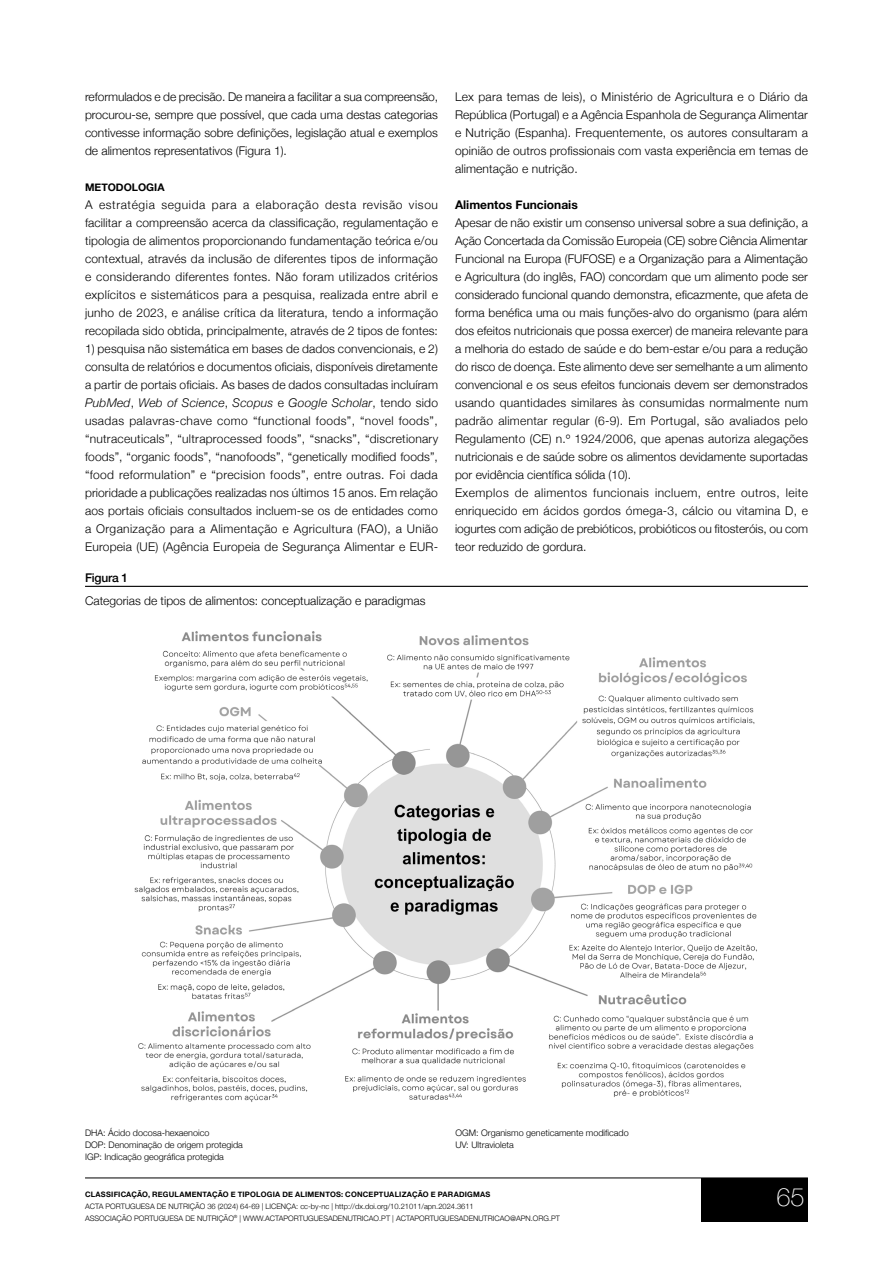
<style>
.page{position:relative;width:893px;height:1263px;background:#fff}
.page>*{position:absolute;margin:0;border:0;box-sizing:border-box;transform-origin:0 0}
.t1{font:100 25.35px "Helvetica Neue";color:#fff}
.t2{font:300 12px/18px "Helvetica Neue";color:#000;text-align:justify}
.t3{font:700 12px "Helvetica Neue";color:#000}
.t4{font:500 12px "Helvetica Neue";letter-spacing:-.02em;color:#000}
.t5{font:700 10.5px "Helvetica Neue";color:#000}
.t6{font:300 9px/12px "Helvetica Neue";color:#000}
.t7{font:300 7.5px/12px "Helvetica Neue";color:#000}
.t8{font:700 7.5px "Helvetica Neue";letter-spacing:.025em;color:#000}
.s1{font-style:italic}
</style>
<div class="page">
<div style="left:702px;top:1178px;width:106px;height:43px;background:#000"></div>
<hr style="left:85px;top:1177px;width:723px;height:1px;background:#000">
<hr style="left:85px;top:586px;width:723px;height:1px;background:#000">
<img style="left:134px;top:631px;width:623px;height:471px">
<p class="t2" style="left:85px;top:87px;width:355px">reformulados e de precisão. De maneira a facilitar a sua compreensão, procurou-se, sempre que possível, que cada uma destas categorias contivesse informação sobre definições, legislação atual e exemplos de alimentos representativos (Figura 1).</p>
<p class="t5" style="left:85px;top:179px;width:81px">METODOLOGIA</p>
<p class="t2" style="left:85px;top:195px;width:355px">A estratégia seguida para a elaboração desta revisão visou facilitar a compreensão acerca da classificação, regulamentação e tipologia de alimentos proporcionando fundamentação teórica e/ou contextual, através da inclusão de diferentes tipos de informação e considerando diferentes fontes. Não foram utilizados critérios explícitos e sistemáticos para a pesquisa, realizada entre abril e junho de 2023, e análise crítica da literatura, tendo a informação recopilada sido obtida, principalmente, através de 2 tipos de fontes:</p>
<p class="t2" style="left:85px;top:339px;width:355px">1) pesquisa não sistemática em bases de dados convencionais, e 2) consulta de relatórios e documentos oficiais, disponíveis diretamente a partir de portais oficiais. As bases de dados consultadas incluíram <span class="s1">PubMed</span>, <span class="s1">Web of Science</span>, <span class="s1">Scopus</span> e <span class="s1">Google Scholar</span>, tendo sido usadas palavras-chave como “functional foods”, “novel foods”, “nutraceuticals”, “ultraprocessed foods”, “snacks”, “discretionary foods”, “organic foods”, “nanofoods”, “genetically modified foods”, “food reformulation” e “precision foods”, entre outras. Foi dada prioridade a publicações realizadas nos últimos 15 anos. Em relação aos portais oficiais consultados incluem-se os de entidades como a Organização para a Alimentação e Agricultura (FAO), a União Europeia (UE) (Agência Europeia de Segurança Alimentar e EUR-</p>
<p class="t4" style="left:85px;top:568px;width:45px">Figura 1</p>
<p class="t2" style="left:85px;top:590px;width:342px">Categorias de tipos de alimentos: conceptualização e paradigmas</p>
<p class="t2" style="left:455px;top:87px;width:354px">Lex para temas de leis), o Ministério de Agricultura e o Diário da República (Portugal) e a Agência Espanhola de Segurança Alimentar e Nutrição (Espanha). Frequentemente, os autores consultaram a opinião de outros profissionais com vasta experiência em temas de alimentação e nutrição.</p>
<p class="t3" style="left:455px;top:195px;width:124px">Alimentos Funcionais</p>
<p class="t2" style="left:455px;top:213px;width:355px;text-align:left">Apesar de não existir um consenso universal sobre a sua definição, a Ação Concertada da Comissão Europeia (CE) sobre Ciência Alimentar Funcional na Europa (FUFOSE) e a Organização para a Alimentação e Agricultura (do inglês, FAO) concordam que um alimento pode ser considerado funcional quando demonstra, eficazmente, que afeta de forma benéfica uma ou mais funções-alvo do organismo (para além dos efeitos nutricionais que possa exercer) de maneira relevante para a melhoria do estado de saúde e do bem-estar e/ou para a redução do risco de doença. Este alimento deve ser semelhante a um alimento convencional e os seus efeitos funcionais devem ser demonstrados usando quantidades similares às consumidas normalmente num padrão alimentar regular (6-9). Em Portugal, são avaliados pelo Regulamento (CE) n.º 1924/2006, que apenas autoriza alegações nutricionais e de saúde sobre os alimentos devidamente suportadas por evidência científica sólida (10).<br>Exemplos de alimentos funcionais incluem, entre outros, leite enriquecido em ácidos gordos ómega-3, cálcio ou vitamina D, e iogurtes com adição de prebióticos, probióticos ou fitosteróis, ou com teor reduzido de gordura.</p>
<p class="t6" style="left:85px;top:1126px;width:159px">DHA: Ácido docosa-hexaenoico<br>DOP: Denominação de origem protegida<br>IGP: Indicação geográfica protegida</p>
<p class="t6" style="left:455px;top:1126px;width:175px">OGM: Organismo geneticamente modificado<br>UV: Ultravioleta</p>
<p class="t8" style="left:85px;top:1188px;width:407px">CLASSIFICAÇÃO, REGULAMENTAÇÃO E TIPOLOGIA DE ALIMENTOS: CONCEPTUALIZAÇÃO E PARADIGMAS</p>
<p class="t7" style="left:85px;top:1199px;width:476px">ACTA PORTUGUESA DE NUTRIÇÃO 36 (2024) 64-69 | LICENÇA: cc-by-nc | http://dx.doi.org/10.21011/apn.2024.3611<br>ASSOCIAÇÃO PORTUGUESA DE NUTRIÇÃO<sup>®</sup> | WWW.ACTAPORTUGUESADENUTRICAO.PT | ACTAPORTUGUESADENUTRICAO@APN.ORG.PT</p>
<h1 class="t1" style="left:776px;top:1178px;width:30px">65</h1>
</div>
